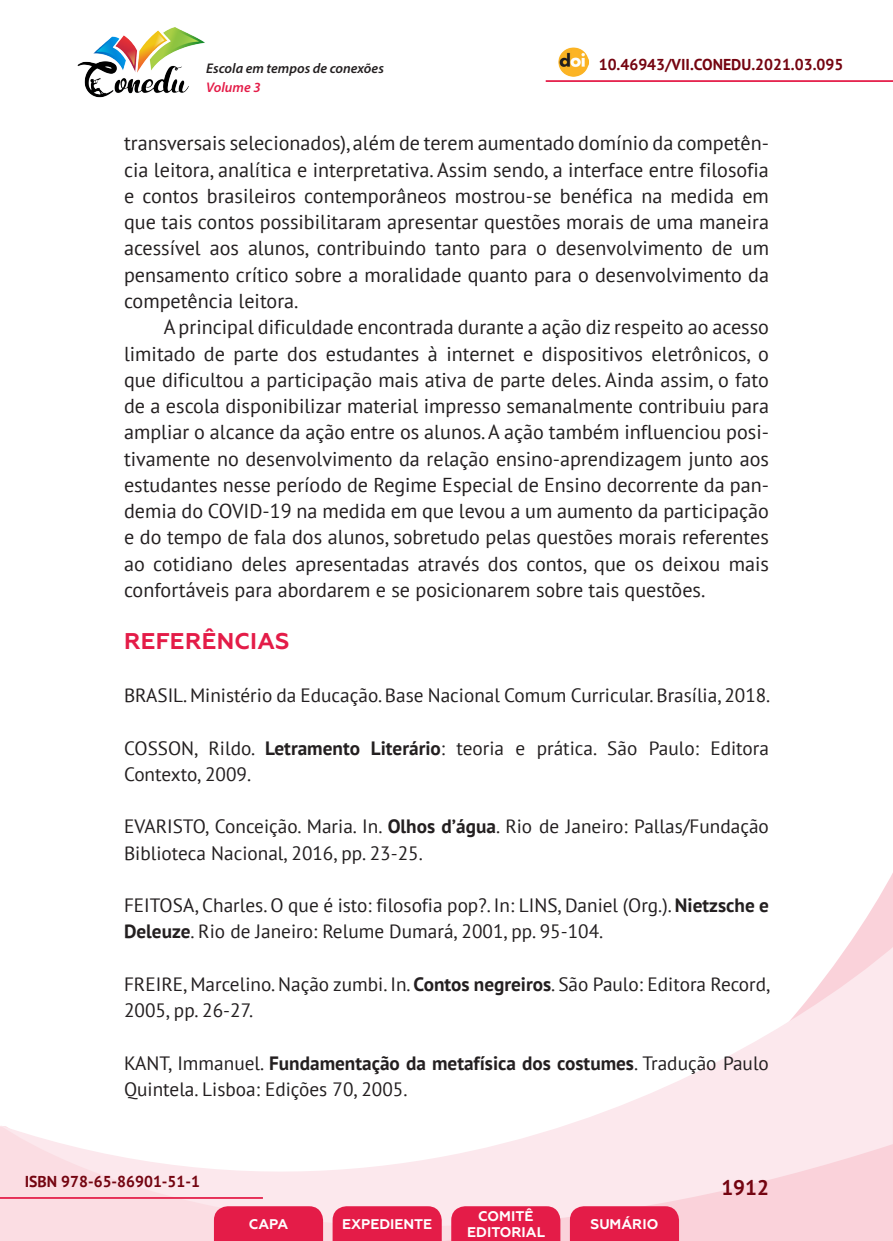
<style>
.page{position:relative;width:893px;height:1241px;background:#fff}
.page>*{position:absolute;margin:0;border:0;box-sizing:border-box;transform-origin:0 0}
._9_SUBTÍTULO_1{font:700 22.75px "Geometria";letter-spacing:.01em;color:#e41c48}
.t1{font:700 21px "PT Sans";color:#740410}
._8_CORPO{font:20.12px/26.2px "PT Sans";color:#231f20;text-align:justify}
._17_REFERENCIAS{font:19.25px/26.2px "PT Sans";color:#231f20}
.t2{font:700 15.75px "PT Sans";color:#740410}
.t3{font:700 14px/16.8px "Geometria";color:#fff;text-align:center}
.t4{font:italic 600 14px "Myriad Pro";color:#231f20}
.t5{font:italic 600 14px "Myriad Pro";color:#e41c48}
.s1{font-weight:700}
</style>
<div class="page">
<svg style="left:848px;top:873px;width:45px;height:73px"></svg>
<svg style="left:0;top:946px;width:893px;height:294px"></svg>
<hr style="left:0;top:1196px;width:263px;height:2px;background:#e41c48">
<hr style="left:546px;top:80px;width:347px;height:2px;background:#e41c48">
<img style="left:559px;top:47px;width:30px;height:30px">
<img style="left:77px;top:27px;width:128px;height:71px">
<svg style="left:214px;top:1205px;width:109px;height:35px;background:#e52751"></svg>
<svg style="left:333px;top:1205px;width:109px;height:35px;background:#e52751"></svg>
<svg style="left:451px;top:1205px;width:109px;height:35px;background:#e52751"></svg>
<svg style="left:570px;top:1205px;width:109px;height:35px;background:#e52650"></svg>
<p class="t4" style="left:206px;top:59px;width:179px">Escola em tempos de conexões</p>
<p class="t2" style="left:599px;top:54px;width:246px">10.46943/VII.CONEDU.2021.03.095</p>
<p class="t5" style="left:206px;top:78px;width:56px">Volume 3</p>
<p class="_8_CORPO" style="left:124px;top:130px;width:646px">transversais selecionados), além de terem aumentado domínio da competên&shy;cia leitora, analítica e interpretativa. Assim sendo, a interface entre filosofia e contos brasileiros contemporâneos mostrou-se benéfica na medida em que tais contos possibilitaram apresentar questões morais de uma maneira acessível aos alunos, contribuindo tanto para o desenvolvimento de um pensamento crítico sobre a moralidade quanto para o desenvolvimento da competência leitora.</p>
<p class="_8_CORPO" style="left:124px;top:313px;width:646px;text-indent:40px">A principal dificuldade encontrada durante a ação diz respeito ao acesso limitado de parte dos estudantes à internet e dispositivos eletrônicos, o que dificultou a participação mais ativa de parte deles. Ainda assim, o fato de a escola disponibilizar material impresso semanalmente contribuiu para ampliar o alcance da ação entre os alunos. A ação também influenciou posi&shy;tivamente no desenvolvimento da relação ensino-aprendizagem junto aos estudantes nesse período de Regime Especial de Ensino decorrente da pan&shy;demia do COVID-19 na medida em que levou a um aumento da participação e do tempo de fala dos alunos, sobretudo pelas questões morais referentes ao cotidiano deles apresentadas através dos contos, que os deixou mais confortáveis para abordarem e se posicionarem sobre tais questões.</p>
<p class="_9_SUBTÍTULO_1" style="left:124px;top:628px;width:167px">REFERÊNCIAS</p>
<p class="_17_REFERENCIAS" style="left:124px;top:681px;width:648px">BRASIL. Ministério da Educação. Base Nacional Comum Curricular. Brasília, 2018.</p>
<p class="_17_REFERENCIAS" style="left:124px;top:734px;width:646px">COSSON, Rildo. <span class="s1">Letramento Literário</span>: teoria e prática. São Paulo: Editora<br>Contexto, 2009.</p>
<p class="_17_REFERENCIAS" style="left:124px;top:812px;width:646px">EVARISTO, Conceição. Maria. In. <span class="s1">Olhos d’água</span>. Rio de Janeiro: Pallas/Fundação<br>Biblioteca Nacional, 2016, pp. 23-25.</p>
<p class="_17_REFERENCIAS" style="left:124px;top:891px;width:646px">FEITOSA, Charles. O que é isto: filosofia pop?. In: LINS, Daniel (Org.). <span class="s1">Nietzsche e<br>Deleuze</span>. Rio de Janeiro: Relume Dumará, 2001, pp. 95-104.</p>
<p class="_17_REFERENCIAS" style="left:124px;top:970px;width:648px">FREIRE, Marcelino. Nação zumbi. In. <span class="s1">Contos negreiros</span>. São Paulo: Editora Record,<br>2005, pp. 26-27.</p>
<p class="_17_REFERENCIAS" style="left:124px;top:1049px;width:646px">KANT, Immanuel. <span class="s1">Fundamentação da metafísica dos costumes</span>. Tradução Paulo<br>Quintela. Lisboa: Edições 70, 2005.</p>
<p class="t2" style="left:25px;top:1170px;width:177px">ISBN 978-65-86901-51-1</p>
<p class="t3" style="left:249px;top:1215px;width:41px">CAPA</p>
<p class="t3" style="left:342px;top:1215px;width:92px">EXPEDIENTE</p>
<p class="t3" style="left:467px;top:1207px;width:79px">COMITÊ<br>EDITORIAL</p>
<p class="t3" style="left:590px;top:1215px;width:69px">SUMÁRIO</p>
<p class="t1" style="left:721px;top:1173px;width:49px">1912</p>
</div>
